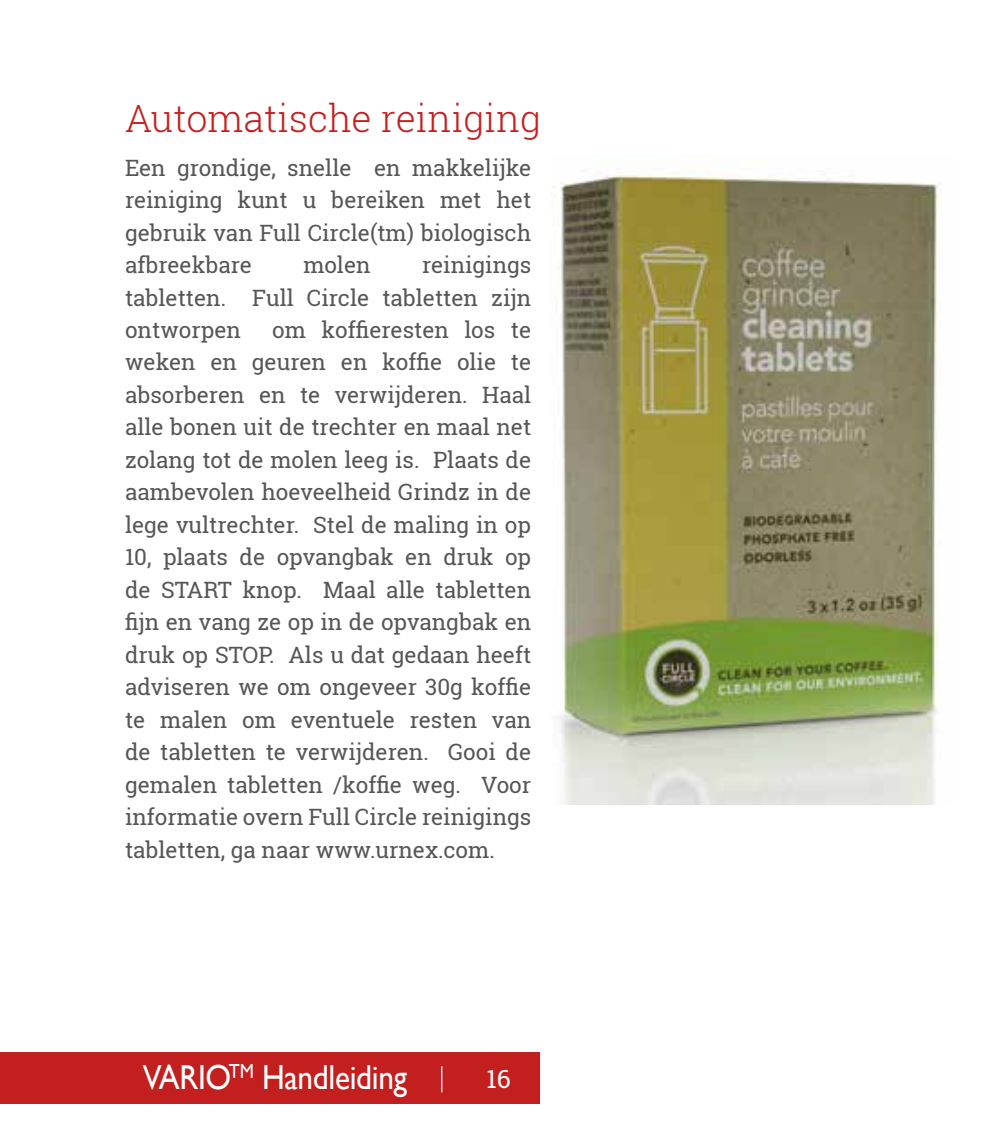
<style>
.page{position:relative;width:1000px;height:1125px;background:#fff}
.page>*{position:absolute;margin:0;border:0;box-sizing:border-box;transform-origin:0 0}
.t1{font:300 37.5px "Roboto Slab";color:#c41f1f}
.t2{font:34.75px "Gill Sans";letter-spacing:-.01em;color:#fff;scale:.9 1}
.t3{font:25px "Roboto Slab";color:#fff}
.t4{font:22.5px/32.5px "Roboto Slab";color:#565656;text-align:justify}
</style>
<div class="page">
<div style="left:0;top:1053px;width:540px;height:51px;background:#c41f1f"></div>
<svg style="left:441px;top:1066px;width:1px;height:26px"></svg>
<img style="left:553px;top:169px;width:388px;height:635px">
<h1 class="t1" style="left:125px;top:92px;width:418px">Automatische reiniging</h1>
<p class="t4" style="left:125px;top:151px;width:408px">Een grondige, snelle en makkelijke reiniging kunt u bereiken met het gebruik van Full Circle(tm) biologisch afbreekbare</p>
<p class="t4" style="left:125px;top:248px;width:408px;text-indent:297px">reinigings tabletten. Full Circle tabletten zijn ontworpen</p>
<p class="t4" style="left:303px;top:248px;width:69px">molen</p>
<p class="t4" style="left:125px;top:313px;width:408px;text-indent:147px">om koffieresten los te weken en geuren en koffie olie te absorberen en te verwijderen. Haal alle bonen uit de trechter en maal net zolang tot de molen leeg is. Plaats de aambevolen hoeveelheid Grindz in de lege vultrechter. Stel de maling in op 10, plaats de opvangbak en druk op de START knop. Maal alle tabletten fijn en vang ze op in de opvangbak en druk op STOP. Als u dat gedaan heeft adviseren we om ongeveer 30g koffie te malen om eventuele resten van de tabletten te verwijderen. Gooi de gemalen tabletten /koffie weg. Voor informatie overn Full Circle reinigings tabletten, ga naar www.urnex.com.</p>
<h2 class="t2" style="left:143px;top:1057px;width:295px">VARIO<sup>TM</sup> Handleiding</h2>
<p class="t3" style="left:486px;top:1062px;width:26px">16</p>
</div>
